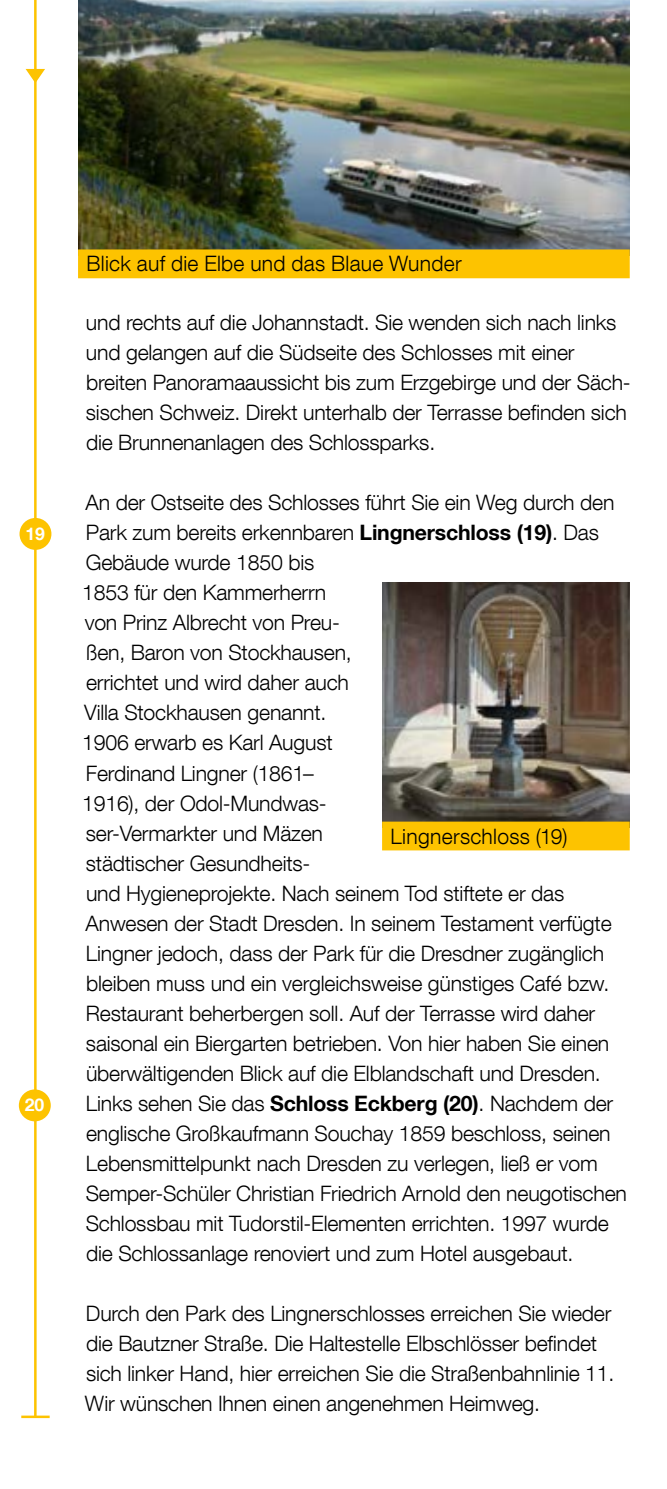
<style>
.page{position:relative;width:667px;height:1489px;background:#fff}
.page>*{position:absolute;margin:0;border:0;box-sizing:border-box;transform-origin:0 0}
.t1{font:300 21.25px/30px "Helvetica Neue LT Com";letter-spacing:-.01em;color:#000}
.t2{font:300 21.25px "Helvetica Neue LT Com";letter-spacing:.015em;color:#000}
.t3{font:700 17.5px "Helvetica Neue LT Com";color:#fff}
.s1{font-weight:700}
</style>
<div class="page">
<hr style="left:34px;top:0;width:3px;height:1416px;background:#fdc300">
<svg style="left:26px;top:69px;width:19px;height:14px"></svg>
<hr style="left:21px;top:1415px;width:29px;height:2px;background:#fdc300">
<div style="left:19px;top:518px;width:32px;height:32px;background:#fdc300;border-radius:50%"></div>
<div style="left:19px;top:1089px;width:32px;height:32px;background:#fdc300;border-radius:50%"></div>
<img style="left:78px;top:0;width:551px;height:249px">
<img style="left:382px;top:582px;width:247px;height:239px">
<div style="left:382px;top:821px;width:247px;height:29px;background:#fdc300"></div>
<div style="left:78px;top:249px;width:551px;height:29px;background:#fdc300"></div>
<p class="t3" style="left:25px;top:522px;width:21px">19</p>
<p class="t3" style="left:25px;top:1093px;width:21px">20</p>
<p class="t2" style="left:86px;top:251px;width:376px">Blick auf die Elbe und das Blaue Wunder</p>
<p class="t1" style="left:86px;top:307px;width:546px">und rechts auf die Johannstadt. Sie wenden sich nach links und gelangen auf die Südseite des Schlosses mit einer breiten Panoramaaussicht bis zum Erzgebirge und der Säch&shy;sischen Schweiz. Direkt unterhalb der Terrasse befinden sich die Brunnenanlagen des Schlossparks.</p>
<p class="t1" style="left:82px;top:487px;width:546px">An der Ostseite des Schlosses führt Sie ein Weg durch den Park zum bereits erkennbaren <span class="s1">Lingnerschloss (19)</span>. Das Gebäude wurde 1850 bis<br>1853 für den Kammerherrn<br>von Prinz Albrecht von Preu-<br>ßen, Baron von Stockhausen,<br>errichtet und wird daher auch<br>Villa Stockhausen genannt.<br>1906 erwarb es Karl August<br>Ferdinand Lingner (1861–<br>1916), der Odol-Mundwas-<br>ser-Vermarkter und Mäzen<br>städtischer Gesundheits-<br>und Hygieneprojekte. Nach seinem Tod stiftete er das Anwesen der Stadt Dresden. In seinem Testament verfügte Lingner jedoch, dass der Park für die Dresdner zugänglich bleiben muss und ein vergleichsweise günstiges Café bzw.<br>Restaurant beherbergen soll. Auf der Terrasse wird daher saisonal ein Biergarten betrieben. Von hier haben Sie einen überwältigenden Blick auf die Elblandschaft und Dresden.<br>Links sehen Sie das <span class="s1">Schloss Eckberg (20)</span>. Nachdem der englische Großkaufmann Souchay 1859 beschloss, seinen Lebensmittelpunkt nach Dresden zu verlegen, ließ er vom Semper-Schüler Christian Friedrich Arnold den neugotischen Schlossbau mit Tudorstil-Elementen errichten. 1997 wurde die Schlossanlage renoviert und zum Hotel ausgebaut.</p>
<p class="t2" style="left:390px;top:823px;width:178px">Lingnerschloss (19)</p>
<p class="t1" style="left:85px;top:1297px;width:530px">Durch den Park des Lingnerschlosses erreichen Sie wieder die Bautzner Straße. Die Haltestelle Elbschlösser befindet sich linker Hand, hier erreichen Sie die Straßenbahnlinie 11.<br>Wir wünschen Ihnen einen angenehmen Heimweg.</p>
</div>
